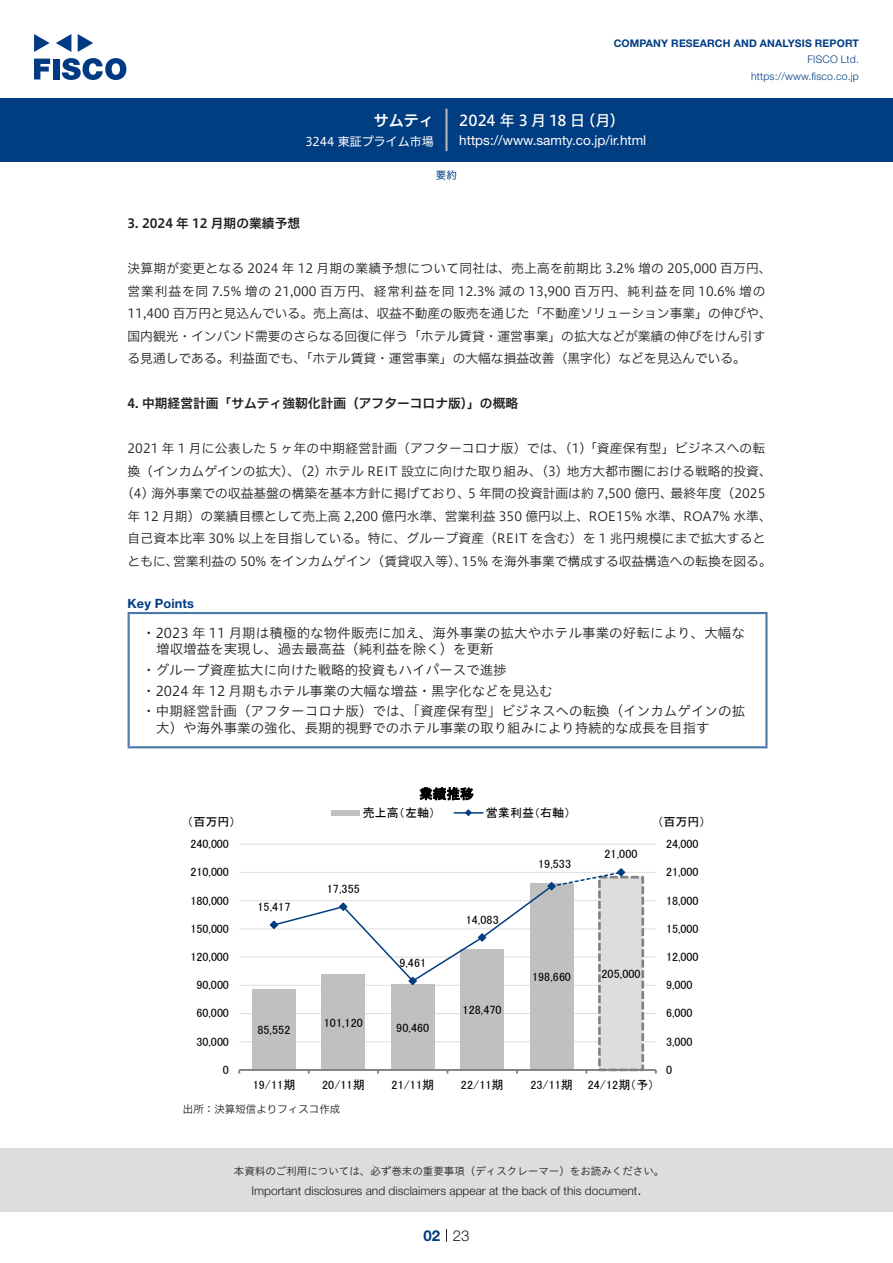
<style>
.page{position:relative;width:893px;height:1263px;background:#fff}
.page>*{position:absolute;margin:0;border:0;box-sizing:border-box;transform-origin:0 0}
.t1{font:15px "Hiragino UD Sans F Std N W5";color:#fff}
.t2{font:15px "Hiragino UD Sans F Std N W6";color:#fff}
.t3{font:300 15px "Helvetica Neue LT Std";color:#231f20}
.t4{font:700 15px "Helvetica Neue LT Std";color:#003d81}
.Key_Points_中{font:13.5px/16.5px "Hiragino UD Sans Std W3";color:#231f20}
.t5{font:13.5px "Helvetica Neue LT Std";color:#fff}
.t6{font:13.5px "MS P Gothic";color:#000}
.本文{font:12.75px/22.5px "Hiragino UD Sans F Std N W3";color:#231f20}
.本文-2{font:12.75px "Hiragino UD Sans F Std N W3";letter-spacing:.02em;color:#231f20}
.小タイトル{font:12.75px "Hiragino UD Sans F Std N W6";color:#231f20}
.Key_Points{font:700 12.75px "Helvetica Neue LT Std";letter-spacing:.015em;color:#003d81}
.t7{font:12px "MS P Gothic";letter-spacing:.005em;color:#000}
.t8{font:300 12px "Helvetica Neue LT Std";color:#231f20}
.t9{font:12px "Hiragino UD Sans F Std N W4";color:#fff}
.t10{font:10.5px "Hiragino UD Sans Std W3";color:#231f20}
.t11{font:700 10.5px "Helvetica Neue LT Std";letter-spacing:.015em;color:#003d81}
.t12{font:300 10.5px/16.5px "Helvetica Neue LT Std";letter-spacing:.015em;color:#003d81;text-align:right}
.表組み基本スタイル{font:10.5px "Hiragino UD Sans F Std N W3";color:#231f20}
.ヘッダー{font:10.5px "Hiragino UD Sans F Std N W4";color:#003d81}
</style>
<div class="page">
<div style="left:0;top:1148px;width:893px;height:64px;background:#ddd"></div>
<svg style="left:34px;top:59px;width:16px;height:20px"></svg>
<div style="left:53px;top:59px;width:6px;height:20px;background:#003a83"></div>
<svg style="left:62px;top:58px;width:64px;height:22px"></svg>
<svg style="left:34px;top:34px;width:16px;height:18px"></svg>
<svg style="left:78px;top:34px;width:15px;height:18px"></svg>
<svg style="left:56px;top:34px;width:15px;height:18px"></svg>
<div style="left:0;top:98px;width:893px;height:64px;background:#003d81"></div>
<hr style="left:445px;top:109px;width:3px;height:42px;background:#b5b5b6">
<svg style="left:446px;top:1229px;width:1px;height:13px"></svg>
<hr style="left:128px;top:614px;width:2px;height:132px;background:#4d77a7">
<hr style="left:128px;top:612px;width:639px;height:2px;background:#4d77a7">
<hr style="left:765px;top:614px;width:2px;height:132px;background:#4d77a7">
<hr style="left:128px;top:746px;width:639px;height:2px;background:#4d77a7">
<hr style="left:230px;top:1117px;width:455px;height:1px;background:#ddd">
<hr style="left:239px;top:1041px;width:417px;height:1px;background:#ddd">
<hr style="left:239px;top:1013px;width:417px;height:1px;background:#ddd">
<hr style="left:239px;top:985px;width:417px;height:1px;background:#ddd">
<hr style="left:239px;top:957px;width:417px;height:1px;background:#ddd">
<hr style="left:239px;top:928px;width:417px;height:1px;background:#ddd">
<hr style="left:239px;top:900px;width:417px;height:1px;background:#ddd">
<hr style="left:239px;top:872px;width:417px;height:1px;background:#ddd">
<hr style="left:239px;top:844px;width:417px;height:1px;background:#ddd">
<div style="left:322px;top:975px;width:43px;height:95px;background:#c0c0c0"></div>
<div style="left:391px;top:985px;width:43px;height:85px;background:#c0c0c0"></div>
<div style="left:460px;top:949px;width:44px;height:121px;background:#c0c0c0"></div>
<div style="left:530px;top:883px;width:43px;height:187px;background:#c0c0c0"></div>
<div style="left:599px;top:877px;width:44px;height:193px;background:#ddd"></div>
<div style="left:598px;top:876px;width:46px;height:195px;border:3px dashed #808080"></div>
<div style="left:252px;top:989px;width:44px;height:81px;background:#c0c0c0"></div>
<hr style="left:239px;top:1069px;width:417px;height:2px;background:#808080">
<svg style="left:269px;top:868px;width:357px;height:118px"></svg>
<div style="left:331px;top:810px;width:29px;height:6px;background:#c0c0c0"></div>
<hr style="left:454px;top:812px;width:29px;height:2px;background:#003d81">
<svg style="left:464px;top:809px;width:8px;height:7px"></svg>
<p class="t2" style="left:374px;top:109px;width:62px">サムティ</p>
<p class="t9" style="left:305px;top:132px;width:130px">3244 東証プライム市場</p>
<p class="t11" style="left:614px;top:37px;width:247px">COMPANY RESEARCH AND ANALYSIS REPORT</p>
<p class="t12" style="left:751px;top:51px;width:109px">FISCO Ltd. https://www.fisco.co j p.</p>
<p class="t1" style="left:580px;top:109px;width:46px">（月(</p>
<p class="t1" style="left:459px;top:109px;width:127px">2024 年 3 月 18 日</p>
<p class="t5" style="left:459px;top:132px;width:189px">https://www.samty.co j p. .i r/ html</p>
<p class="ヘッダー" style="left:436px;top:167px;width:22px">要約</p>
<p class="小タイトル" style="left:128px;top:214px;width:174px">3. 2024 年 12 月期の業績予想</p>
<p class="本文" style="left:128px;top:256px;width:646px">決算期が変更となる 2024 年 12 月期の業績予想について同社は、売上高を前期比 3.2% 増の 205,000 百万円、営業利益を同 7.5% 増の 21,000 百万円、経常利益を同 12.3% 減の 13,900 百万円、純利益を同 10.6% 増の11,400 百万円と見込んでいる。売上高は、収益不動産の販売を通じた「不動産ソリューション事業」の伸びや、国内観光・インバンド需要のさらなる回復に伴う「ホテル賃貸・運営事業」の拡大などが業績の伸びをけん引する見通しである。利益面でも、「ホテル賃貸・運営事業」の大幅な損益改善（黒字化）などを見込んでいる。</p>
<p class="小タイトル" style="left:128px;top:394px;width:392px">4. 中期経営計画「サムティ強靭化計画（アフターコロナ版）」の概略</p>
<p class="本文" style="left:128px;top:436px;width:639px">2021 年 1 月に公表した 5 ヶ年の中期経営計画（アフターコロナ版）では、(1)「資産保有型」ビジネスへの転</p>
<p class="本文" style="left:128px;top:459px;width:646px">換（インカムゲインの拡大）、 (2) ホテル REIT 設立に向けた取り組み、(3) 地方大都市圏における戦略的投資、</p>
<p class="本文" style="left:671px;top:481px;width:96px">最終年度)2025</p>
<p class="本文" style="left:128px;top:481px;width:344px">4( ) 海外事業での収益基盤の構築を基本方針に掲げており、</p>
<p class="本文" style="left:128px;top:504px;width:646px">年 12 月期）の業績目標として売上高 2,200 億円水準、営業利益 350 億円以上、ROE15% 水準、ROA7% 水準、</p>
<p class="本文-2" style="left:128px;top:529px;width:639px">自己資本比率 30% 以上を目指している。特に、グループ資産（REIT を含む）を 1 兆円規模にまで拡大すると</p>
<p class="本文" style="left:462px;top:549px;width:311px">15% を海外事業で構成する収益構造への転換を図る。</p>
<p class="本文" style="left:468px;top:481px;width:206px">5 年間の投資計画は約 7,500 億円、</p>
<p class="本文" style="left:173px;top:549px;width:296px">営業利益の 50% をインカムゲイン（賃貸収入等）、</p>
<p class="本文" style="left:128px;top:549px;width:52px">ともに、</p>
<p class="Key_Points" style="left:128px;top:595px;width:68px">Key Points</p>
<p class="Key_Points_中" style="left:156px;top:623px;width:590px;text-indent:-14px">・2023 年 11 月期は積極的な物件販売に加え、海外事業の拡大やホテル事業の好転により、大幅な増収増益を実現し、過去最高益（純利益を除く）を更新</p>
<p class="Key_Points_中" style="left:142px;top:661px;width:366px">・グループ資産拡大に向けた戦略的投資もハイパースで進捗</p>
<p class="Key_Points_中" style="left:142px;top:681px;width:412px">・2024 年 12 月期もホテル事業の大幅な増益・黒字化などを見込む</p>
<p class="Key_Points_中" style="left:156px;top:702px;width:590px;text-indent:-14px">・中期経営計画（アフターコロナ版）では、「資産保有型」ビジネスへの転換（インカムゲインの拡大）や海外事業の強化、長期的視野でのホテル事業の取り組みにより持続的な成長を目指す</p>
<p class="t7" style="left:187px;top:815px;width:50px">（百万円）</p>
<p class="t7" style="left:191px;top:838px;width:40px">240,000</p>
<p class="t7" style="left:191px;top:866px;width:40px">210,000</p>
<p class="t7" style="left:191px;top:894px;width:40px">180,000</p>
<p class="t7" style="left:191px;top:922px;width:40px">150,000</p>
<p class="t7" style="left:191px;top:951px;width:40px">120,000</p>
<p class="t7" style="left:193px;top:973px;width:28px">2,500</p>
<p class="t7" style="left:197px;top:979px;width:34px">90,000</p>
<p class="t7" style="left:197px;top:1007px;width:34px">60,000</p>
<p class="t7" style="left:197px;top:1035px;width:34px">30,000</p>
<p class="t7" style="left:223px;top:1063px;width:8px">0</p>
<p class="t7" style="left:257px;top:901px;width:34px">15,417</p>
<p class="t7" style="left:257px;top:1024px;width:34px">85,552</p>
<p class="t7" style="left:253px;top:1079px;width:44px">19/11期</p>
<p class="t6" style="left:419px;top:787px;width:56px">業績推移</p>
<p class="t7" style="left:363px;top:806px;width:74px">売上高（左軸）</p>
<p class="t7" style="left:486px;top:806px;width:86px">営業利益（右軸(</p>
<p class="t7" style="left:327px;top:882px;width:34px">17,355</p>
<p class="t7" style="left:538px;top:857px;width:34px">19,533</p>
<p class="t7" style="left:324px;top:1016px;width:40px">101,120</p>
<p class="t7" style="left:322px;top:1079px;width:44px">20/11期</p>
<p class="t7" style="left:399px;top:957px;width:28px">9,461</p>
<p class="t7" style="left:396px;top:1021px;width:34px">90,460</p>
<p class="t7" style="left:392px;top:1079px;width:44px">21/11期</p>
<p class="t7" style="left:466px;top:913px;width:34px">14,083</p>
<p class="t7" style="left:463px;top:1003px;width:40px">128,470</p>
<p class="t7" style="left:461px;top:1079px;width:44px">22/11期</p>
<p class="t7" style="left:532px;top:970px;width:40px">198,660</p>
<p class="t7" style="left:530px;top:1079px;width:44px">23/11期</p>
<p class="表組み基本スタイル" style="left:183px;top:1101px;width:159px">出所：決算短信よりフィスコ作成</p>
<p class="t7" style="left:604px;top:848px;width:34px">21,000</p>
<p class="t7" style="left:601px;top:967px;width:40px">205,000</p>
<p class="t7" style="left:657px;top:815px;width:50px">（百万円(</p>
<p class="t7" style="left:666px;top:838px;width:34px">24,000</p>
<p class="t7" style="left:666px;top:866px;width:34px">21,000</p>
<p class="t7" style="left:666px;top:894px;width:34px">18,000</p>
<p class="t7" style="left:666px;top:922px;width:34px">15,000</p>
<p class="t7" style="left:666px;top:951px;width:34px">12,000</p>
<p class="t7" style="left:666px;top:979px;width:28px">9,000</p>
<p class="t7" style="left:666px;top:1007px;width:28px">6,000</p>
<p class="t7" style="left:666px;top:1035px;width:28px">3,000</p>
<p class="t7" style="left:666px;top:1063px;width:8px">0</p>
<p class="t7" style="left:588px;top:1079px;width:68px">24/12期予（ (</p>
<p class="t10" style="left:234px;top:1163px;width:432px">本資料のご利用については、必ず巻末の重要事項（ディスクレーマー）をお読みください。</p>
<p class="t3" style="left:637px;top:1180px;width:6px">.</p>
<p class="t8" style="left:251px;top:1183px;width:387px">Important disclosures and disclaimers appear at the back of this document</p>
<p class="t4" style="left:423px;top:1226px;width:18px">02</p>
<p class="t3" style="left:453px;top:1226px;width:18px">23</p>
</div>
